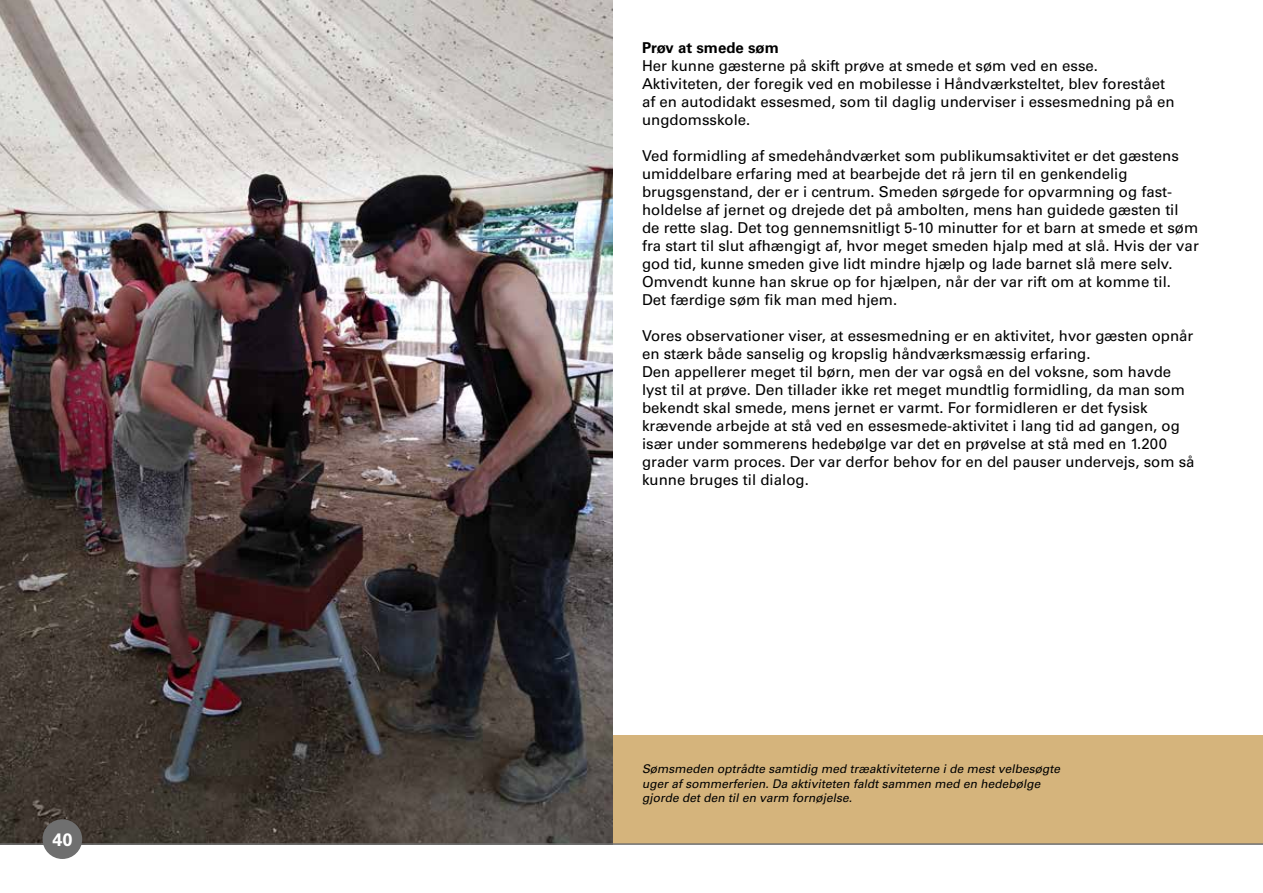
<style>
.page{position:relative;width:1263px;height:893px;background:#fff}
.page>*{position:absolute;margin:0;border:0;box-sizing:border-box;transform-origin:0 0}
.t1{font:700 18px "Univers LT Std";color:#fff}
.t2{font:15px/18px "Univers LT Std";color:#000}
.t3{font:700 15px "Univers LT Std";color:#000}
.t4{font:italic 12px/14.4px "Univers LT Std";color:#000}
</style>
<div class="page">
<div style="left:590px;top:736px;width:673px;height:108px;background:#d5b47c"></div>
<img style="left:0;top:0;width:612px;height:843px">
<hr style="left:0;top:843px;width:1263px;height:2px;background:#6f6f6f">
<div style="left:43px;top:819px;width:39px;height:40px;background:#6f6f6f;border-radius:50%"></div>
<p class="t1" style="left:52px;top:829px;width:22px">40</p>
<p class="t3" style="left:642px;top:39px;width:138px">Prøv at smede søm</p>
<p class="t2" style="left:642px;top:57px;width:534px">Her kunne gæsterne på skift prøve at smede et søm ved en esse.<br>Aktiviteten, der foregik ved en mobilesse i Håndværksteltet, blev forestået af en autodidakt essesmed, som til daglig underviser i essesmedning på en ungdomsskole.</p>
<p class="t2" style="left:642px;top:147px;width:558px">Ved formidling af smedehåndværket som publikumsaktivitet er det gæstens umiddelbare erfaring med at bearbejde det rå jern til en genkendelig brugsgenstand, der er i centrum. Smeden sørgede for opvarmning og fast&shy;holdelse af jernet og drejede det på ambolten, mens han guidede gæsten til de rette slag. Det tog gennemsnitligt 5-10 minutter for et barn at smede et søm fra start til slut afhængigt af, hvor meget smeden hjalp med at slå. Hvis der var god tid, kunne smeden give lidt mindre hjælp og lade barnet slå mere selv.<br>Omvendt kunne han skrue op for hjælpen, når der var rift om at komme til.<br>Det færdige søm fik man med hjem.</p>
<p class="t2" style="left:642px;top:327px;width:554px">Vores observationer viser, at essesmedning er en aktivitet, hvor gæsten opnår en stærk både sanselig og kropslig håndværksmæssig erfaring.<br>Den appellerer meget til børn, men der var også en del voksne, som havde lyst til at prøve. Den tillader ikke ret meget mundtlig formidling, da man som bekendt skal smede, mens jernet er varmt. For formidleren er det fysisk krævende arbejde at stå ved en essesmede-aktivitet i lang tid ad gangen, og især under sommerens hedebølge var det en prøvelse at stå med en 1.200 grader varm proces. Der var derfor behov for en del pauser undervejs, som så kunne bruges til dialog.</p>
<p class="t4" style="left:642px;top:762px;width:422px">Sømsmeden optrådte samtidig med træaktiviteterne i de mest velbesøgte uger af sommerferien. Da aktiviteten faldt sammen med en hedebølge gjorde det den til en varm fornøjelse.</p>
</div>
